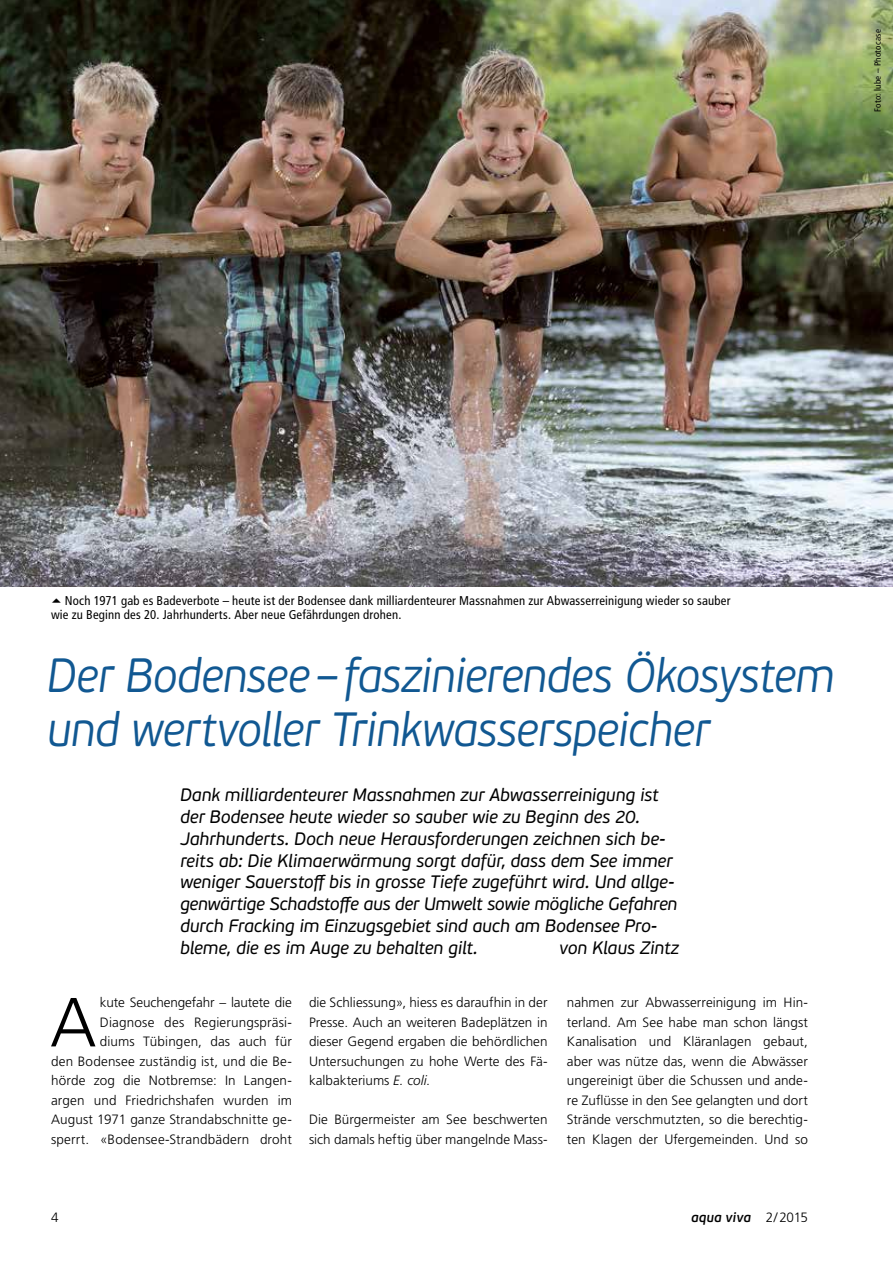
<style>
.page{position:relative;width:893px;height:1263px;background:#fff}
.page>*{position:absolute;margin:0;border:0;box-sizing:border-box;transform-origin:0 0}
.t1{font:300 69.3px "Frutiger LT Std";color:#000}
.t2{font:italic 300 48px/54px "PF Beau Sans Pro";letter-spacing:-.015em;color:#115892;scale:.95 1}
.t3{font:italic 18px/21.8px "PF Beau Sans Pro";letter-spacing:-.005em;color:#000}
.t4{font:300 13.5px/19.5px "Frutiger LT Std";letter-spacing:.01em;color:#000;text-align:justify}
.t5{font:italic 600 13.5px "PF Beau Sans Pro";letter-spacing:.005em;color:#000}
.t6{font:condensed 12.75px/14.2px "Frutiger LT Std";letter-spacing:.015em;color:#000}
.t7{font:condensed 9px "Frutiger LT Std";letter-spacing:.03em;color:#000}
.s1{font-style:italic}
.s2{font-family:"Frutiger LT Std";font-weight:300;font-style:normal}
</style>
<div class="page">
<img style="left:0;top:0;width:893px;height:587px">
<p class="t7" style="left:872px;top:112px;width:84px;rotate:-90deg">Foto: lube – Photocase</p>
<p class="t6" style="left:51px;top:593px;width:681px;text-indent:14px">Noch 1971 gab es Badeverbote – heute ist der Bodensee dank milliardenteurer Massnahmen zur Abwasserreinigung wieder so sauber wie zu Beginn des 20. Jahrhunderts. Aber neue Gefährdungen drohen.</p>
<h2 class="t2" style="left:47px;top:649px;width:830px">Der Bodensee – faszinierendes Ökosystem und wertvoller Trinkwasserspeicher</h2>
<p class="t3" style="left:180px;top:785px;width:499px">Dank milliardenteurer Massnahmen zur Abwasserreinigung ist der Bodensee heute wieder so sauber wie zu Beginn des 20.<br>Jahrhunderts. Doch neue Herausforderungen zeichnen sich be&shy;reits ab: Die Klimaerwärmung sorgt dafür, dass dem See immer weniger Sauerstoff bis in grosse Tiefe zugeführt wird. Und allge&shy;genwärtige Schadstoffe aus der Umwelt sowie mögliche Gefahren durch Fracking im Einzugsgebiet sind auch am Bodensee Pro&shy;bleme, die es im Auge zu behalten gilt.</p>
<h3 class="t3" style="left:559px;top:937px;width:121px">von Klaus Zintz</h3>
<p class="t4" style="left:51px;top:993px;width:242px;text-align:right">kute Seuchengefahr – lautete die Diagnose des Regierungspräsi-<br>diums Tübingen, das auch für<br>den Bodensee zuständig ist, und die Be&shy;hörde zog die Notbremse: In Langen&shy;argen und Friedrichshafen wurden im August 1971 ganze Strandabschnitte ge&shy;sperrt. «Bodensee-Strandbädern droht</p>
<p class="t4" style="left:309px;top:993px;width:240px">die Schliessung», hiess es daraufhin in der Presse. Auch an weiteren Badeplätzen in dieser Gegend ergaben die behördlichen Untersuchungen zu hohe Werte des Fä&shy;kalbakteriums <span class="s1">E. coli.</span></p>
<h1 class="t1" style="left:50px;top:983px;width:48px">A</h1>
<p class="t4" style="left:309px;top:1110px;width:240px">Die Bürgermeister am See beschwerten sich damals heftig über mangelnde Mass-</p>
<p class="t4" style="left:567px;top:993px;width:242px">nahmen zur Abwasserreinigung im Hin&shy;terland. Am See habe man schon längst Kanalisation und Kläranlagen gebaut, aber was nütze das, wenn die Abwässer ungereinigt über die Schussen und ande&shy;re Zuflüsse in den See gelangten und dort Strände verschmutzten, so die berechtig&shy;ten Klagen der Ufergemeinden. Und so</p>
<p class="t4" style="left:51px;top:1208px;width:9px">4</p>
<p class="t5" style="left:691px;top:1209px;width:118px">aqua viva <span class="s2">2/2015</span></p>
</div>
